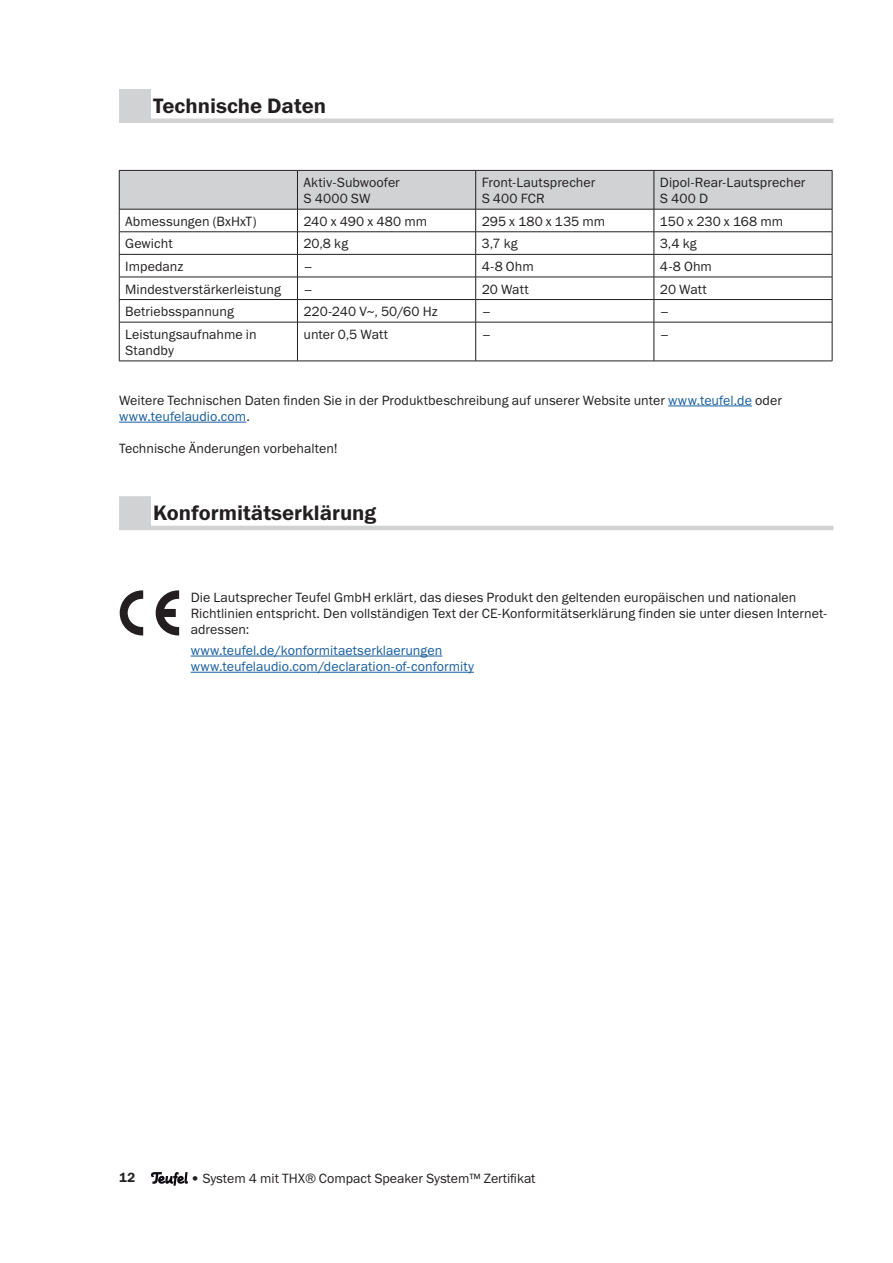
<style>
.page{position:relative;width:893px;height:1263px;background:#fff}
.page>*{position:absolute;margin:0;border:0;box-sizing:border-box;transform-origin:0 0}
.t1{font:600 21px "Franklin Gothic ITC";color:#231f20}
.t2{font:13.5px/16.2px "Franklin Gothic ITC";letter-spacing:.005em;color:#231f20}
.t3{font:13.5px/16.2px "Franklin Gothic ITC";letter-spacing:.005em;color:#175d9e}
.t4{font:600 13.5px "Franklin Gothic ITC";color:#231f20}
.s1{color:#175d9e}
</style>
<div class="page">
<svg style="left:151px;top:1172px;width:37px;height:14px"></svg>
<div style="left:119px;top:89px;width:32px;height:34px;background:#d1d2d4"></div>
<hr style="left:119px;top:119px;width:714px;height:4px;background:#d1d2d4">
<hr style="left:668px;top:406px;width:84px;height:1px;background:#175d9e">
<hr style="left:119px;top:422px;width:127px;height:1px;background:#175d9e">
<svg style="left:119px;top:170px;width:714px;height:152px"></svg>
<hr style="left:119px;top:322px;width:178px;height:1px;background:#231f20">
<hr style="left:119px;top:322px;width:1px;height:39px;background:#231f20">
<hr style="left:297px;top:322px;width:179px;height:1px;background:#231f20">
<hr style="left:297px;top:322px;width:1px;height:39px;background:#231f20">
<hr style="left:476px;top:322px;width:178px;height:1px;background:#231f20">
<hr style="left:475px;top:322px;width:1px;height:39px;background:#231f20">
<hr style="left:654px;top:322px;width:178px;height:1px;background:#231f20">
<hr style="left:654px;top:322px;width:1px;height:39px;background:#231f20">
<hr style="left:832px;top:322px;width:1px;height:39px;background:#231f20">
<hr style="left:119px;top:361px;width:713px;height:1px;background:#231f20">
<div style="left:119px;top:496px;width:32px;height:34px;background:#d1d2d4"></div>
<hr style="left:119px;top:526px;width:714px;height:4px;background:#d1d2d4">
<hr style="left:191px;top:656px;width:251px;height:1px;background:#175d9e">
<hr style="left:191px;top:672px;width:283px;height:1px;background:#175d9e">
<svg style="left:119px;top:590px;width:25px;height:46px"></svg>
<svg style="left:155px;top:590px;width:25px;height:46px"></svg>
<h1 class="t1" style="left:153px;top:98px;width:175px">Technische Daten</h1>
<p class="t2" style="left:303px;top:176px;width:98px">Aktiv-Subwoofer<br>S 4000 SW</p>
<p class="t2" style="left:482px;top:176px;width:115px">Front-Lautsprecher<br>S 400 FCR</p>
<p class="t2" style="left:660px;top:176px;width:147px">Dipol-Rear-Lautsprecher<br>S 400 D</p>
<p class="t2" style="left:125px;top:215px;width:133px">Abmessungen (BxHxT)</p>
<p class="t2" style="left:303px;top:215px;width:125px">240 x 490 x 480 mm</p>
<p class="t2" style="left:482px;top:215px;width:125px">295 x 180 x 135 mm</p>
<p class="t2" style="left:660px;top:215px;width:125px">150 x 230 x 168 mm</p>
<p class="t2" style="left:125px;top:237px;width:49px">Gewicht</p>
<p class="t2" style="left:303px;top:237px;width:46px">20,8 kg</p>
<p class="t2" style="left:482px;top:237px;width:38px">3,7 kg</p>
<p class="t2" style="left:660px;top:237px;width:38px">3,4 kg</p>
<p class="t2" style="left:125px;top:260px;width:60px">Impedanz</p>
<p class="t2" style="left:303px;top:260px;width:11px">–</p>
<p class="t2" style="left:482px;top:260px;width:54px">4-8 Ohm</p>
<p class="t2" style="left:660px;top:260px;width:54px">4-8 Ohm</p>
<p class="t2" style="left:125px;top:282px;width:157px">Mindestverstärkerleistung</p>
<p class="t2" style="left:303px;top:282px;width:11px">–</p>
<p class="t2" style="left:482px;top:282px;width:48px">20 Watt</p>
<p class="t2" style="left:660px;top:282px;width:48px">20 Watt</p>
<p class="t2" style="left:125px;top:305px;width:110px">Betriebsspannung</p>
<p class="t2" style="left:304px;top:305px;width:136px">220-240 V~, 50/60 Hz</p>
<p class="t2" style="left:482px;top:305px;width:11px">–</p>
<p class="t2" style="left:660px;top:305px;width:11px">–</p>
<p class="t2" style="left:125px;top:327px;width:133px">Leistungsaufnahme in<br>Standby</p>
<p class="t2" style="left:303px;top:327px;width:86px">unter 0,5 Watt</p>
<p class="t2" style="left:482px;top:327px;width:11px">–</p>
<p class="t2" style="left:660px;top:327px;width:11px">–</p>
<p class="t2" style="left:119px;top:393px;width:664px">Weitere Technischen Daten finden Sie in der Produktbeschreibung auf unserer Website unter <span class="s1">www.teufel.de</span> oder <span class="s1">www.teufelaudio.com</span>.</p>
<p class="t2" style="left:119px;top:442px;width:220px">Technische Änderungen vorbehalten!</p>
<h1 class="t1" style="left:153px;top:505px;width:225px">Konformitätserklärung</h1>
<p class="t2" style="left:191px;top:591px;width:638px">Die Lautsprecher Teufel GmbH erklärt, das dieses Produkt den geltenden europäischen und nationalen<br>Richtlinien entspricht. Den vollständigen Text der CE-Konformitätserklärung finden sie unter diesen Internet&shy;adressen:</p>
<p class="t3" style="left:191px;top:643px;width:285px">www.teufel.de/konformitaetserklaerungen www.teufelaudio.com/declaration-of-conformity</p>
<p class="t4" style="left:119px;top:1172px;width:18px">12</p>
<p class="t2" style="left:191px;top:1171px;width:346px">• System 4 mit THX® Compact Speaker System™ Zertifikat</p>
</div>
